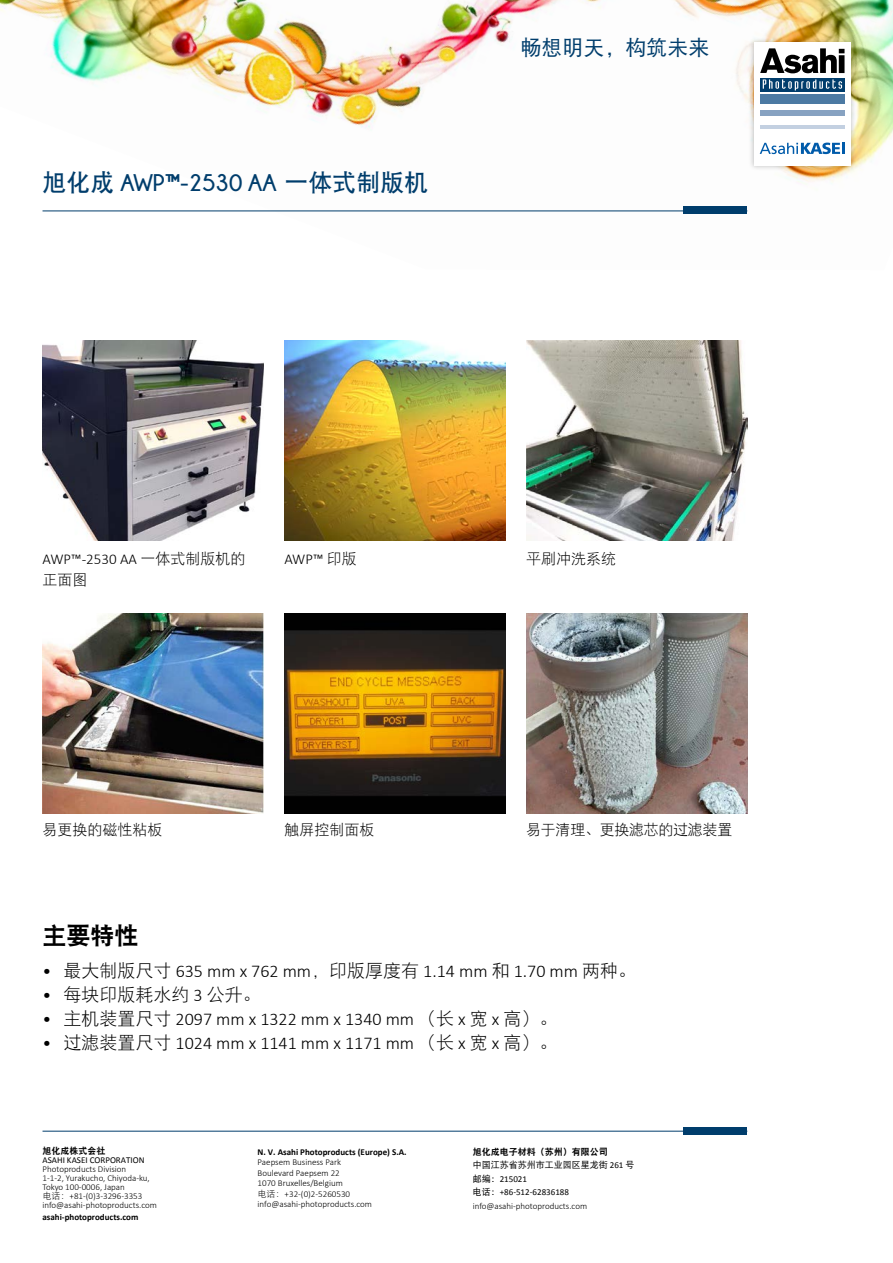
<style>
.page{position:relative;width:893px;height:1263px;background:#fff}
.page>*{position:absolute;margin:0;border:0;box-sizing:border-box;transform-origin:0 0}
.t1{font:700 24px "Champagne&Limousines";color:#003d6c}
.t2{font:24px "DFP Hei W9";color:#000}
.t3{font:21px "DFP Hei W5";color:#003d6c}
.t4{font:300 18px "Calibri";color:#000}
.t5{font:18px "DFP Hei W3";color:#000}
.t6{font:300 15px "Calibri";color:#000}
.t7{font:15px "DFP Hei W3";color:#000}
.t8{font:15px "DFP Hei W3";letter-spacing:-.02em;color:#000}
.t9{font:300 9px/9px "Calibri";color:#000}
.t10{font:700 9px "Calibri";color:#000}
.t11{font:9px "DFP Hei W9";color:#000}
.t12{font:9px "Calibri";color:#000}
.t13{font:9px "DFP Hei W5";color:#000}
.s1{font-family:"DFP Hei W7";font-weight:400}
.s2{font-family:"DFP Hei W3";font-weight:400}
.s3{font-family:"Calibri";font-weight:300}
.s4{font-family:"Calibri"}
.s5{font-family:"DFP Hei W5";font-weight:400}
.s6{font-weight:400}
</style>
<div class="page">
<img style="left:0;top:0;width:893px;height:214px">
<div style="left:748px;top:37px;width:108px;height:134px;background:#000;opacity:.25"></div>
<div style="left:754px;top:43px;width:96px;height:123px;background:#fff"></div>
<div style="left:760px;top:78px;width:85px;height:14px;background:#003d6c"></div>
<svg style="left:760px;top:48px;width:84px;height:25px"></svg>
<div style="left:760px;top:94px;width:85px;height:10px;background:#4c7aa3"></div>
<div style="left:760px;top:111px;width:85px;height:5px;background:#87a2c1"></div>
<hr style="left:760px;top:125px;width:85px;height:4px;background:#c3d0e1">
<svg style="left:763px;top:79px;width:79px;height:11px"></svg>
<svg style="left:760px;top:143px;width:84px;height:11px"></svg>
<hr style="left:43px;top:211px;width:704px;height:1px;background:#003d6c">
<div style="left:684px;top:207px;width:63px;height:7px;background:#003d6c"></div>
<img style="left:284px;top:613px;width:221px;height:200px">
<img style="left:43px;top:613px;width:221px;height:200px">
<img style="left:526px;top:613px;width:221px;height:200px">
<hr style="left:43px;top:1131px;width:704px;height:1px;background:#003d6c">
<div style="left:684px;top:1127px;width:63px;height:7px;background:#003d6c"></div>
<img style="left:284px;top:340px;width:221px;height:200px">
<img style="left:43px;top:340px;width:221px;height:200px">
<img style="left:526px;top:340px;width:221px;height:200px">
<h1 class="t1" style="left:43px;top:170px;width:388px"><span class="s1">旭化成</span> AWP™-2530 AA <span class="s1">一体式制版机</span></h1>
<h2 class="t3" style="left:521px;top:36px;width:190px">畅想明天，构筑未来</h2>
<h3 class="t6" style="left:43px;top:550px;width:204px">AWP™-2530 AA <span class="s2">一体式制版机的</span></h3>
<h3 class="t7" style="left:43px;top:572px;width:46px">正面图</h3>
<h3 class="t6" style="left:284px;top:550px;width:74px">AWP™ <span class="s2">印版</span></h3>
<h3 class="t7" style="left:526px;top:551px;width:91px">平刷冲洗系统</h3>
<h3 class="t7" style="left:43px;top:822px;width:121px">易更换的磁性粘板</h3>
<h3 class="t7" style="left:284px;top:822px;width:91px">触屏控制面板</h3>
<h3 class="t8" style="left:526px;top:822px;width:208px">易于清理、更换滤芯的过滤装置</h3>
<h1 class="t2" style="left:43px;top:922px;width:97px">主要特性</h1>
<h3 class="t4" style="left:43px;top:959px;width:595px">• <span class="s2">最大制版尺寸</span> 635 mm x 762 mm<span class="s2">，印版厚度有</span> 1.14 mm <span class="s2">和</span> 1.70 mm <span class="s2">两种。</span></h3>
<h3 class="t5" style="left:43px;top:984px;width:220px"><span class="s3">•</span> 每块印版耗水约 <span class="s3">3</span> 公升。</h3>
<h3 class="t4" style="left:43px;top:1007px;width:517px">• <span class="s2">主机装置尺寸</span> 2097 mm x 1322 mm x 1340 mm <span class="s2">（长</span> x <span class="s2">宽</span> x <span class="s2">高）。</span></h3>
<h3 class="t4" style="left:43px;top:1031px;width:517px">• <span class="s2">过滤装置尺寸</span> 1024 mm x 1141 mm x 1171 mm <span class="s2">（长</span> x <span class="s2">宽</span> x <span class="s2">高）。</span></h3>
<p class="t11" style="left:43px;top:1146px;width:64px">旭化成株式会社</p>
<p class="t12" style="left:43px;top:1154px;width:103px">ASAHI KASEI CORPORATION</p>
<p class="t9" style="left:43px;top:1164px;width:116px">Photoproducts Division<br>1-1-2, Yurakucho, Chiyoda-ku,<br>Tokyo 100-0006, Japan<br><span class="s2">电话：</span>+81-(0)3-3296-3353 info@asahi-photoproducts.com</p>
<p class="t10" style="left:43px;top:1212px;width:97px">asahi-photoproducts.com</p>
<p class="t10" style="left:258px;top:1146px;width:150px">N. V. Asahi Photoproducts (Europe) S.A.</p>
<p class="t9" style="left:258px;top:1157px;width:116px;line-height:10.5px">Paepsem Business Park<br>Boulevard Paepsem 22<br>1070 Bruxelles/Belgium<br><span class="s2">电话：</span>+32-(0)2-5260530 info@asahi-photoproducts.com</p>
<p class="t11" style="left:473px;top:1147px;width:136px">旭化成电子材料（苏州）有限公司</p>
<p class="t13" style="left:473px;top:1160px;width:163px">中国江苏省苏州市工业园区星龙街 <span class="s4">261</span> 号</p>
<p class="t9" style="left:473px;top:1172px;width:116px;line-height:13.5px"><span class="s5">邮编：</span><span class="s6">215021<br></span><span class="s5">电话：</span><span class="s6">+86-512-62836188 </span>info@asahi-photoproducts.com</p>
</div>
